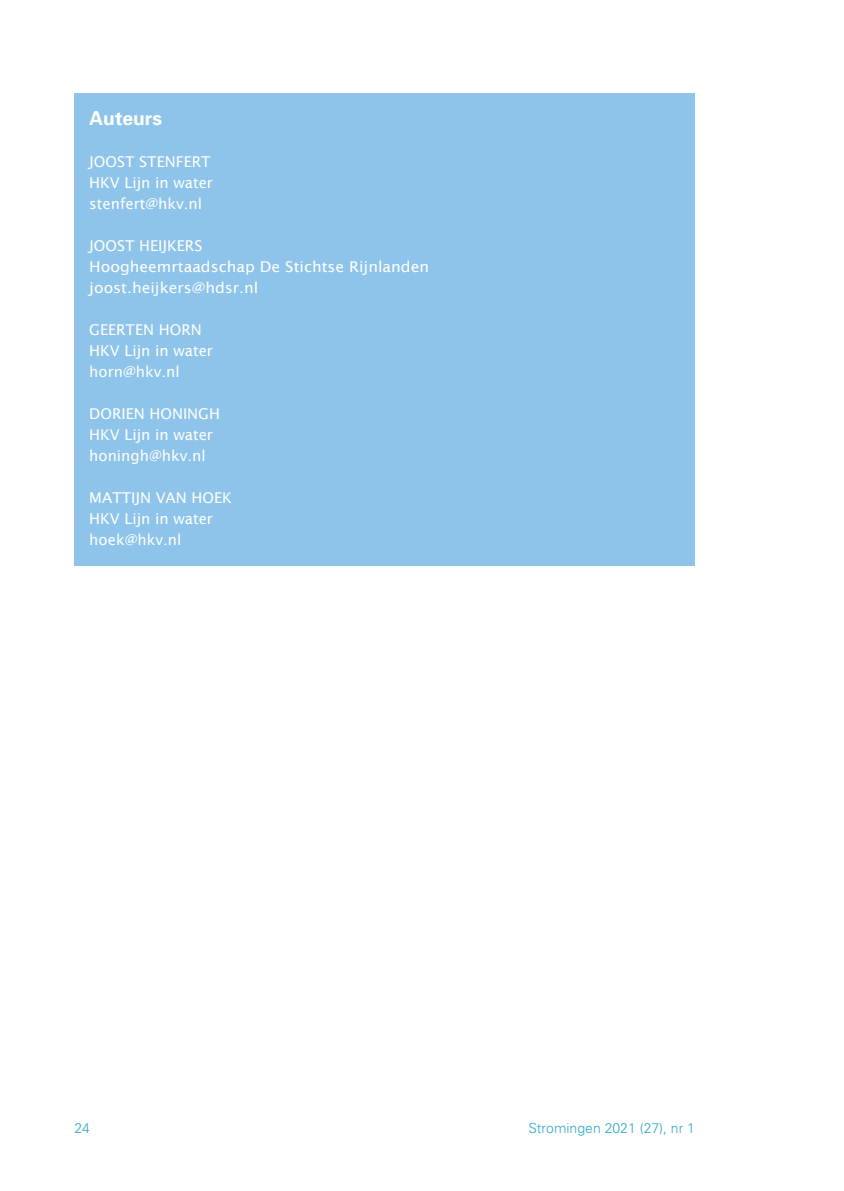
<style>
.page{position:relative;width:844px;height:1191px;background:#fff}
.page>*{position:absolute;margin:0;border:0;box-sizing:border-box;transform-origin:0 0}
.t1{font:700 19.25px "Univers";color:#fff}
.t2{font:14.88px/21px "Lucida Sans";color:#fff}
.t3{font:300 14px "Univers";color:#31a9c8}
</style>
<div class="page">
<div style="left:74px;top:93px;width:620px;height:473px;background:#8ec4ea"></div>
<p class="t1" style="left:89px;top:106px;width:74px">Auteurs</p>
<p class="t2" style="left:89px;top:151px;width:125px">JOOST STENFERT<br>HKV Lijn in water stenfert@hkv.nl</p>
<p class="t2" style="left:89px;top:235px;width:341px">JOOST HEIJKERS<br>Hoogheemrtaadschap De Stichtse Rijnlanden joost.heijkers@hdsr.nl</p>
<p class="t2" style="left:89px;top:319px;width:125px">GEERTEN HORN<br>HKV Lijn in water horn@hkv.nl</p>
<p class="t2" style="left:89px;top:403px;width:132px">DORIEN HONINGH<br>HKV Lijn in water honingh@hkv.nl</p>
<p class="t2" style="left:89px;top:487px;width:144px">MATTIJN VAN HOEK<br>HKV Lijn in water hoek@hkv.nl</p>
<p class="t3" style="left:74px;top:1120px;width:17px">24</p>
<p class="t3" style="left:528px;top:1120px;width:168px">Stromingen 2021 (27), nr 1</p>
</div>
